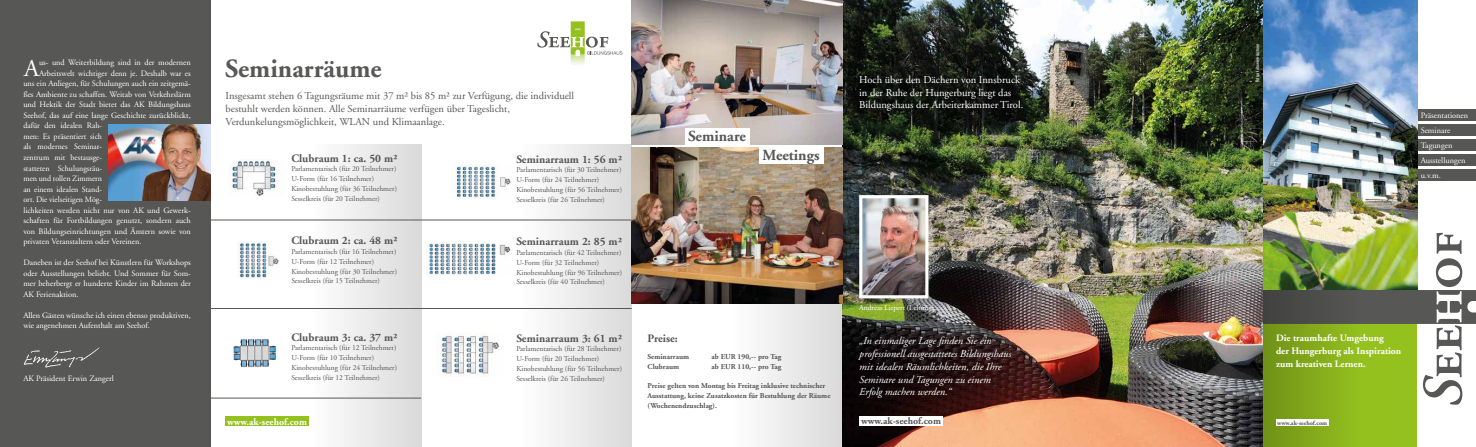
<style>
.page{position:relative;width:1476px;height:447px;background:#fff}
.page>*{position:absolute;margin:0;border:0;box-sizing:border-box;transform-origin:0 0}
.t1{font:700 26.25px "Adobe Garamond";color:#575756}
.t2{font:24.08px "Adobe Garamond";color:#fff}
.t3{font:700 15.3px "Adobe Garamond";color:#575756}
.t4{font:700 11.32px "Adobe Garamond";color:#575756}
.t5{font:10.5px/12.8px "Adobe Garamond";color:#575756}
.t6{font:italic 10.5px/12.8px "Adobe Garamond";color:#fff}
.t7{font:10.5px/12.8px "Adobe Garamond";color:#fff}
.t8{font:700 9.82px "Adobe Garamond";color:#575756}
.t9{font:700 9.82px "Adobe Garamond";color:#fff}
.t10{font:700 9.75px/12.8px "Adobe Garamond";color:#fff}
.t11{font:8.32px/15px "Adobe Garamond";color:#fff}
.t12{font:8.25px/10.5px "Adobe Garamond";color:#fff;text-align:justify}
.t13{font:7.5px/9.8px "Adobe Garamond";color:#575756}
.t14{font:700 7.5px/9.8px "Adobe Garamond";color:#575756}
.t15{font:7.5px "Adobe Garamond";color:#fff}
.t16{font:700 6.15px "Adobe Garamond";color:#575756}
.t17{font:condensed 4.5px "Helvetica Neue LT Std";color:#fff}
</style>
<div class="page">
<div style="left:729px;top:298px;width:113px;height:148px;background:linear-gradient(to right,#fff,#dadada)"></div>
<div style="left:0;top:0;width:210px;height:446px;background:#575756"></div>
<div style="left:518px;top:145px;width:113px;height:301px;background:linear-gradient(to right,#fff,#dadada)"></div>
<div style="left:308px;top:145px;width:113px;height:301px;background:linear-gradient(to right,#fff,#d9d9d9)"></div>
<div style="left:1417px;top:109px;width:58px;height:12px;background:#575756"></div>
<div style="left:1417px;top:124px;width:58px;height:12px;background:#575756"></div>
<div style="left:1417px;top:139px;width:58px;height:12px;background:#575756"></div>
<div style="left:1417px;top:154px;width:58px;height:12px;background:#575756"></div>
<div style="left:1417px;top:169px;width:58px;height:11px;background:#575756"></div>
<img style="left:842px;top:0;width:421px;height:446px">
<img style="left:436px;top:333px;width:63px;height:43px">
<img style="left:426px;top:241px;width:85px;height:35px">
<img style="left:451px;top:165px;width:60px;height:33px">
<hr style="left:210px;top:220px;width:421px;height:1px;background:#575756">
<hr style="left:210px;top:308px;width:421px;height:1px;background:#575756">
<hr style="left:210px;top:397px;width:211px;height:1px;background:#575756">
<img style="left:233px;top:339px;width:44px;height:28px">
<img style="left:237px;top:242px;width:42px;height:36px">
<img style="left:229px;top:160px;width:52px;height:36px">
<div style="left:859px;top:415px;width:84px;height:10px;background:#fff"></div>
<img style="left:108px;top:124px;width:102px;height:76px">
<div style="left:1263px;top:291px;width:153px;height:155px;background:#95c11f"></div>
<img style="left:1263px;top:0;width:154px;height:233px">
<img style="left:1263px;top:233px;width:212px;height:171px">
<svg style="left:1263px;top:290px;width:97px;height:156px"></svg>
<div style="left:1276px;top:419px;width:52px;height:6px;background:#fff"></div>
<svg style="left:537px;top:21px;width:85px;height:44px"></svg>
<div style="left:225px;top:416px;width:84px;height:10px;background:#95c11f"></div>
<img style="left:23px;top:347px;width:77px;height:21px">
<img style="left:863px;top:199px;width:61px;height:95px">
<div style="left:859px;top:195px;width:69px;height:103px;border:3px solid #fff"></div>
<img style="left:631px;top:147px;width:211px;height:156px">
<img style="left:632px;top:0;width:210px;height:145px">
<div style="left:685px;top:128px;width:64px;height:17px;background:#fff"></div>
<div style="left:759px;top:146px;width:65px;height:18px;background:#fff"></div>
<h2 class="t2" style="left:24px;top:55px;width:17px">A</h2>
<p class="t12" style="left:39px;top:58px;width:153px">us- und Weiterbildung sind in der modernen</p>
<p class="t12" style="left:39px;top:68px;width:153px">Arbeitswelt wichtiger denn je. Deshalb war es</p>
<p class="t12" style="left:23px;top:79px;width:169px">uns ein Anliegen, für Schulungen auch ein zeitgemä-</p>
<p class="t12" style="left:23px;top:89px;width:169px">ßes Ambiente zu schaffen. Weitab von Verkehrslärm</p>
<p class="t12" style="left:23px;top:100px;width:169px">und Hektik der Stadt bietet das AK Bildungshaus</p>
<p class="t12" style="left:23px;top:110px;width:169px">Seehof, das auf eine lange Geschichte zurückblickt,</p>
<p class="t12" style="left:23px;top:121px;width:80px">dafür den idealen Rah-</p>
<p class="t12" style="left:23px;top:131px;width:80px">men: Es präsentiert sich</p>
<p class="t12" style="left:23px;top:142px;width:80px">als modernes Seminar-</p>
<p class="t12" style="left:23px;top:152px;width:80px">zentrum mit bestausge-</p>
<p class="t12" style="left:23px;top:163px;width:80px">statteten Schulungsräu-</p>
<p class="t12" style="left:23px;top:173px;width:80px">men und tollen Zimmern</p>
<p class="t12" style="left:23px;top:184px;width:80px">an einem idealen Stand-</p>
<p class="t12" style="left:23px;top:194px;width:80px">ort. Die vielseitigen Mög-</p>
<p class="t12" style="left:23px;top:205px;width:169px">lichkeiten werden nicht nur von AK und Gewerk-</p>
<p class="t12" style="left:23px;top:215px;width:169px">schaften für Fortbildungen genutzt, sondern auch</p>
<p class="t12" style="left:23px;top:226px;width:169px">von Bildungseinrichtungen und Ämtern sowie von</p>
<p class="t12" style="left:23px;top:236px;width:120px">privaten Veranstaltern oder Vereinen.</p>
<p class="t12" style="left:23px;top:257px;width:169px">Daneben ist der Seehof bei Künstlern für Workshops oder Ausstellungen beliebt. Und Sommer für Som&shy;mer beherbergt er hunderte Kinder im Rahmen der AK Ferienaktion.</p>
<p class="t12" style="left:23px;top:310px;width:169px">Allen Gästen wünsche ich einen ebenso produktiven, wie angenehmen Aufenthalt am Seehof.</p>
<p class="t12" style="left:23px;top:373px;width:92px">AK Präsident Erwin Zangerl</p>
<h1 class="t1" style="left:225px;top:54px;width:158px">Seminarräume</h1>
<p class="t5" style="left:226px;top:90px;width:350px">Insgesamt stehen 6 Tagungsräume mit 37 m² bis 85 m² zur Verfügung, die individuell bestuhlt werden können. Alle Seminarräume verfügen über Tageslicht,<br>Verdunkelungsmöglichkeit, WLAN und Klimaanlage.</p>
<h3 class="t4" style="left:291px;top:152px;width:108px">Clubraum 1: ca. 50 m²</h3>
<p class="t13" style="left:291px;top:164px;width:107px">Parlamentarisch (für 20 Teilnehmer)<br>U-Form (für 16 Teilnehmer)<br>Kinobestuhlung (für 36 Teilnehmer)<br>Sesselkreis (für 20 Teilnehmer)</p>
<h3 class="t4" style="left:291px;top:234px;width:108px">Clubraum 2: ca. 48 m²</h3>
<p class="t13" style="left:291px;top:247px;width:107px">Parlamentarisch (für 16 Teilnehmer)<br>U-Form (für 12 Teilnehmer)<br>Kinobestuhlung (für 30 Teilnehmer)<br>Sesselkreis (für 15 Teilnehmer)</p>
<h3 class="t4" style="left:516px;top:153px;width:107px">Seminarraum 1: 56 m²</h3>
<p class="t13" style="left:516px;top:165px;width:107px">Parlamentarisch (für 30 Teilnehmer)<br>U-Form (für 24 Teilnehmer)<br>Kinobestuhlung (für 56 Teilnehmer)<br>Sesselkreis (für 26 Teilnehmer)</p>
<h3 class="t4" style="left:516px;top:235px;width:107px">Seminarraum 2: 85 m²</h3>
<p class="t13" style="left:516px;top:248px;width:107px">Parlamentarisch (für 42 Teilnehmer)<br>U-Form (für 32 Teilnehmer)<br>Kinobestuhlung (für 96 Teilnehmer)<br>Sesselkreis (für 40 Teilnehmer)</p>
<h3 class="t4" style="left:291px;top:330px;width:108px">Clubraum 3: ca. 37 m²</h3>
<p class="t13" style="left:291px;top:343px;width:107px">Parlamentarisch (für 12 Teilnehmer)<br>U-Form (für 10 Teilnehmer)<br>Kinobestuhlung (für 24 Teilnehmer)<br>Sesselkreis (für 12 Teilnehmer)</p>
<h3 class="t4" style="left:516px;top:332px;width:107px">Seminarraum 3: 61 m²</h3>
<p class="t13" style="left:516px;top:344px;width:107px">Parlamentarisch (für 28 Teilnehmer)<br>U-Form (für 20 Teilnehmer)<br>Kinobestuhlung (für 56 Teilnehmer)<br>Sesselkreis (für 26 Teilnehmer)</p>
<h3 class="t3" style="left:688px;top:128px;width:59px">Seminare</h3>
<h3 class="t3" style="left:762px;top:146px;width:59px">Meetings</h3>
<h3 class="t4" style="left:647px;top:331px;width:32px">Preise:</h3>
<p class="t14" style="left:647px;top:351px;width:43px">Seminarraum</p>
<p class="t14" style="left:711px;top:351px;width:71px">ab EUR 190,-- pro Tag</p>
<p class="t14" style="left:647px;top:361px;width:33px">Clubraum</p>
<p class="t14" style="left:711px;top:361px;width:71px">ab EUR 110,-- pro Tag</p>
<p class="t14" style="left:647px;top:381px;width:184px">Preise gelten von Montag bis Freitag inklusive technischer<br>Ausstattung, keine Zusatzkosten für Bestuhlung der Räume (Wochenendzuschlag).</p>
<p class="t7" style="left:859px;top:73px;width:166px">Hoch über den Dächern von Innsbruck in der Ruhe der Hungerburg liegt das<br>Bildungshaus der Arbeiterkammer Tirol.</p>
<p class="t15" style="left:859px;top:303px;width:76px">Andreas Liepert (Leitung)</p>
<p class="t6" style="left:859px;top:335px;width:153px">„In einmaliger Lage finden Sie ein professionell ausgestattetes Bildungshaus mit idealen Räumlichkeiten, die Ihre Seminare und Tagungen zu einem Erfolg machen werden.“</p>
<p class="t17" style="left:1254px;top:82px;width:40px;rotate:-90deg">Fotos: fotowerk aichner</p>
<p class="t10" style="left:1276px;top:332px;width:127px">Die traumhafte Umgebung<br>der Hungerburg als Inspiration zum kreativen Lernen.</p>
<p class="t8" style="left:861px;top:415px;width:81px">www.ak-seehof.com</p>
<p class="t9" style="left:227px;top:416px;width:81px">www.ak-seehof.com</p>
<p class="t16" style="left:1277px;top:419px;width:52px">www.ak-seehof.com</p>
<p class="t11" style="left:1420px;top:108px;width:49px">Präsentationen<br>Seminare<br>Tagungen<br>Ausstellungen u.v.m.</p>
</div>
